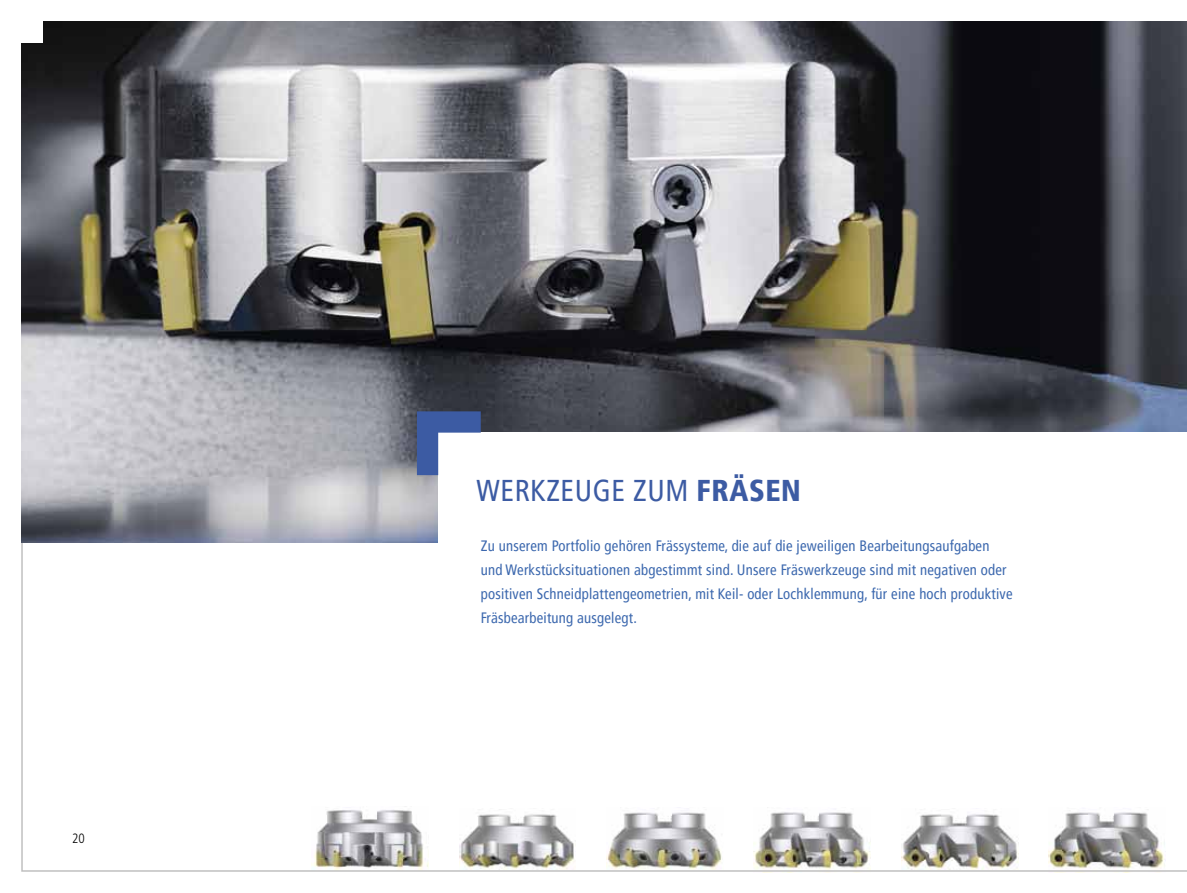
<style>
.page{position:relative;width:1187px;height:893px;background:#fff}
.page>*{position:absolute;margin:0;border:0;box-sizing:border-box;transform-origin:0 0}
.t1{font:condensed 30px "Frutiger LT Pro";letter-spacing:.02em;color:#3c5ba3}
.t2{font:condensed 15px/24px "Frutiger LT Pro";letter-spacing:.015em;color:#3c68ae}
.t3{font:300 condensed 13.5px "Frutiger LT";color:#000}
.s1{font-weight:900}
</style>
<div class="page">
<svg style="left:21px;top:542px;width:1165px;height:330px"></svg>
<img style="left:21px;top:21px;width:1165px;height:521px">
<div style="left:20px;top:18px;width:23px;height:25px;background:#fff"></div>
<div style="left:438px;top:433px;width:748px;height:206px;background:#fff"></div>
<svg style="left:417px;top:411px;width:63px;height:64px"></svg>
<p class="t3" style="left:72px;top:830px;width:14px">20</p>
<h1 class="t1" style="left:476px;top:473px;width:290px">Werkzeuge zum <span class="s1">FRÄSEN</span></h1>
<p class="t2" style="left:480px;top:534px;width:533px">Zu unserem Portfolio gehören Frässysteme, die auf die jeweiligen Bearbeitungsaufgaben und Werkstücksituationen abgestimmt sind. Unsere Fräswerkzeuge sind mit negativen oder positiven Schneidplattengeometrien, mit Keil- oder Lochklemmung, für eine hoch produktive Fräsbearbeitung ausgelegt.</p>
</div>
